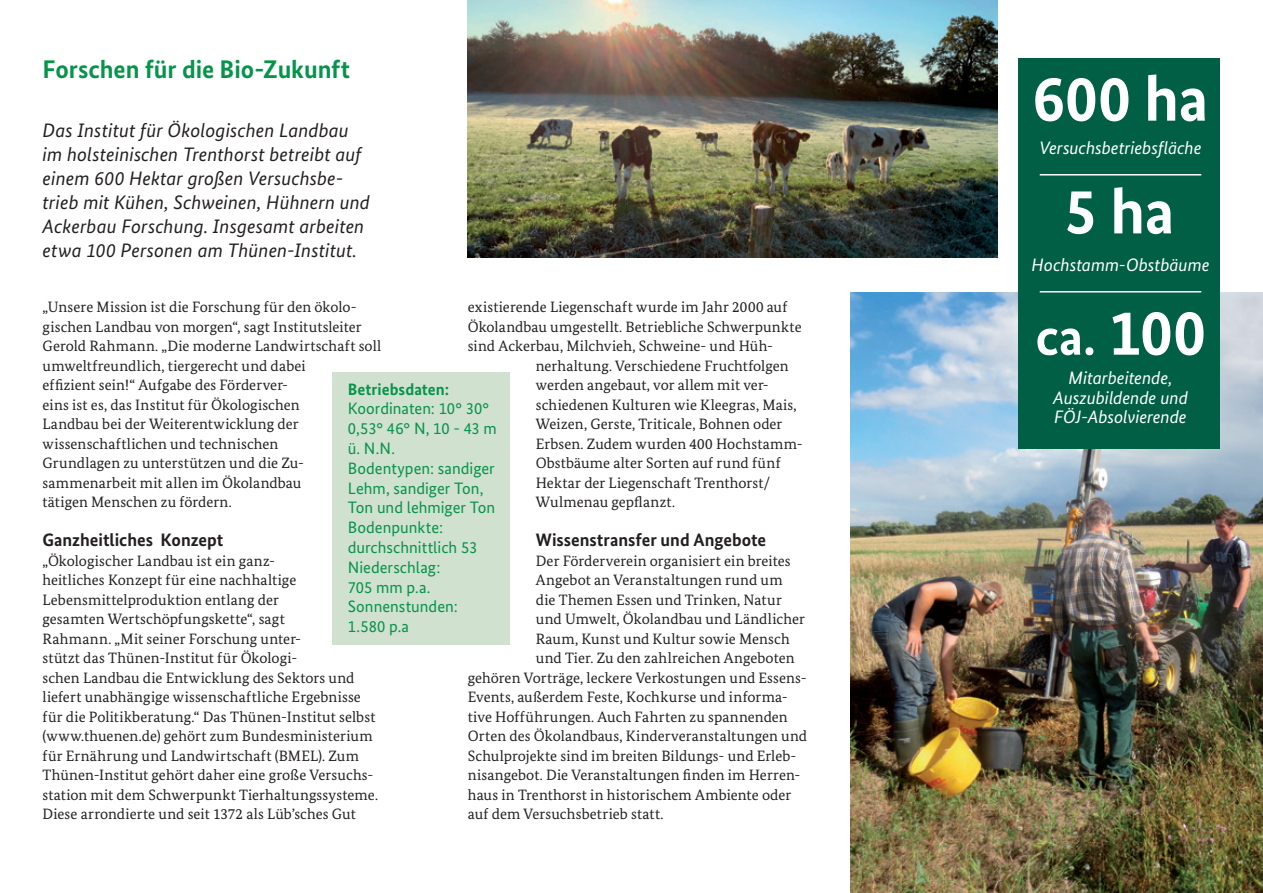
<style>
.page{position:relative;width:1263px;height:893px;background:#fff}
.page>*{position:absolute;margin:0;border:0;box-sizing:border-box;transform-origin:0 0}
.t1{font:700 64.5px "Bundes Sans";letter-spacing:-.005em;color:#fff}
.t2{font:700 52.5px "Bundes Sans";color:#fff}
.t3{font:700 25.5px "Bundes Sans";letter-spacing:-.005em;color:#06934a}
.t4{font:italic 19.5px/24px "Bundes Sans";letter-spacing:.005em;color:#231f20}
.t5{font:italic 18px/19.5px "Bundes Sans";letter-spacing:-.005em;color:#fff;text-align:center}
.t6{font:700 18px "Bundes Sans";color:#231f20}
.t7{font:16.5px/19.8px "Bundes Sans";color:#06934a}
.t8{font:700 16.5px "Bundes Sans";letter-spacing:.005em;color:#06934a}
.t9{font:15px/19.5px "Bundes Serif";letter-spacing:.005em;color:#231f20}
.s1{font-size:64.5px}
</style>
<div class="page">
<img style="left:851px;top:292px;width:412px;height:601px">
<div style="left:332px;top:372px;width:178px;height:272px;background:#d0e1cf"></div>
<img style="left:468px;top:0;width:529px;height:258px">
<div style="left:1018px;top:58px;width:202px;height:390px;background:#005f45"></div>
<hr style="left:1040px;top:174px;width:161px;height:2px;background:#fff">
<hr style="left:1040px;top:291px;width:161px;height:2px;background:#fff">
<h3 class="t3" style="left:43px;top:54px;width:309px">Forschen für die Bio-Zukunft</h3>
<p class="t4" style="left:43px;top:118px;width:329px">Das Institut für Ökologischen Landbau im holsteinischen Trenthorst betreibt auf einem 600 Hektar großen Versuchsbe&shy;trieb mit Kühen, Schweinen, Hühnern und Ackerbau Forschung. Insgesamt arbeiten etwa 100 Personen am Thünen-Institut.</p>
<p class="t9" style="left:43px;top:297px;width:340px">„Unsere Mission ist die Forschung für den ökolo&shy;gischen Landbau von morgen“, sagt Institutsleiter Gerold Rahmann. „Die moderne Landwirtschaft soll umweltfreundlich, tiergerecht und dabei<br>effizient sein!“ Aufgabe des Förderver-<br>eins ist es, das Institut für Ökologischen<br>Landbau bei der Weiterentwicklung der wissenschaftlichen und technischen<br>Grundlagen zu unterstützen und die Zu&shy;sammenarbeit mit allen im Ökolandbau<br>tätigen Menschen zu fördern.</p>
<p class="t6" style="left:43px;top:529px;width:182px">Ganzheitliches Konzept</p>
<p class="t9" style="left:43px;top:550px;width:337px">„Ökologischer Landbau ist ein ganz-<br>heitliches Konzept für eine nachhaltige Lebensmittelproduktion entlang der<br>gesamten Wertschöpfungskette“, sagt<br>Rahmann. „Mit seiner Forschung unter-<br>stützt das Thünen-Institut für Ökologi-<br>schen Landbau die Entwicklung des Sektors und liefert unabhängige wissenschaftliche Ergebnisse für die Politikberatung.“ Das Thünen-Institut selbst (www.thuenen.de) gehört zum Bundesministerium für Ernährung und Landwirtschaft (BMEL). Zum Thünen-Institut gehört daher eine große Versuchs&shy;station mit dem Schwerpunkt Tierhaltungssysteme.<br>Diese arrondierte und seit 1372 als Lüb’sches Gut</p>
<p class="t9" style="left:468px;top:297px;width:321px">existierende Liegenschaft wurde im Jahr 2000 auf</p>
<p class="t9" style="left:468px;top:316px;width:335px">Ökolandbau umgestellt. Betriebliche Schwerpunkte</p>
<p class="t9" style="left:468px;top:336px;width:307px">sind Ackerbau, Milchvieh, Schweine- und Hüh-</p>
<p class="t9" style="left:536px;top:355px;width:254px">nerhaltung. Verschiedene Fruchtfolgen</p>
<p class="t9" style="left:536px;top:375px;width:234px">werden angebaut, vor allem mit ver-</p>
<p class="t9" style="left:536px;top:394px;width:262px">schiedenen Kulturen wie Kleegras, Mais,</p>
<p class="t9" style="left:536px;top:414px;width:248px">Weizen, Gerste, Triticale, Bohnen oder</p>
<p class="t9" style="left:536px;top:433px;width:268px">Erbsen. Zudem wurden 400 Hochstamm-</p>
<p class="t9" style="left:536px;top:453px;width:246px">Obstbäume alter Sorten auf rund fünf</p>
<p class="t9" style="left:536px;top:472px;width:236px">Hektar der Liegenschaft Trenthorst/</p>
<p class="t9" style="left:536px;top:492px;width:141px">Wulmenau gepflanzt.</p>
<p class="t6" style="left:536px;top:529px;width:232px">Wissenstransfer und Angebote</p>
<p class="t9" style="left:536px;top:550px;width:256px">Der Förderverein organisiert ein breites</p>
<p class="t9" style="left:536px;top:570px;width:248px">Angebot an Veranstaltungen rund um</p>
<p class="t9" style="left:536px;top:589px;width:248px">die Themen Essen und Trinken, Natur</p>
<p class="t9" style="left:536px;top:609px;width:271px">und Umwelt, Ökolandbau und Ländlicher</p>
<p class="t9" style="left:536px;top:628px;width:255px">Raum, Kunst und Kultur sowie Mensch</p>
<p class="t9" style="left:536px;top:648px;width:260px">und Tier. Zu den zahlreichen Angeboten</p>
<p class="t9" style="left:468px;top:667px;width:340px">gehören Vorträge, leckere Verkostungen und Essens-</p>
<p class="t9" style="left:468px;top:687px;width:322px">Events, außerdem Feste, Kochkurse und informa-</p>
<p class="t9" style="left:468px;top:706px;width:321px">tive Hofführungen. Auch Fahrten zu spannenden</p>
<p class="t9" style="left:468px;top:726px;width:341px">Orten des Ökolandbaus, Kinderveranstaltungen und</p>
<p class="t9" style="left:468px;top:745px;width:330px">Schulprojekte sind im breiten Bildungs- und Erleb-</p>
<p class="t9" style="left:468px;top:765px;width:334px">nisangebot. Die Veranstaltungen finden im Herren-</p>
<p class="t9" style="left:468px;top:784px;width:325px">haus in Trenthorst in historischem Ambiente oder</p>
<p class="t9" style="left:468px;top:804px;width:197px">auf dem Versuchsbetrieb statt.</p>
<p class="t8" style="left:348px;top:379px;width:103px">Betriebsdaten:</p>
<p class="t7" style="left:348px;top:399px;width:151px">Koordinaten: 10° 30°<br>0,53° 46° N, 10 - 43 m ü. N.N.<br>Bodentypen: sandiger<br>Lehm, sandiger Ton,<br>Ton und lehmiger Ton<br>Bodenpunkte: durchschnittlich 53<br>Niederschlag:<br>705 mm p.a.<br>Sonnenstunden:<br>1.580 p.a</p>
<h1 class="t1" style="left:1033px;top:59px;width:177px">600 ha</h1>
<p class="t5" style="left:1039px;top:138px;width:164px">Versuchsbetriebsfläche</p>
<h1 class="t1" style="left:1064px;top:172px;width:111px">5 ha</h1>
<p class="t5" style="left:1031px;top:255px;width:179px">Hochstamm-Obstbäume</p>
<h2 class="t2" style="left:1035px;top:305px;width:172px">ca. <span class="s1">100</span></h2>
<p class="t5" style="left:1053px;top:368px;width:136px">Mitarbeitende,<br>Auszubildende und<br>FÖJ-Absolvierende</p>
</div>
